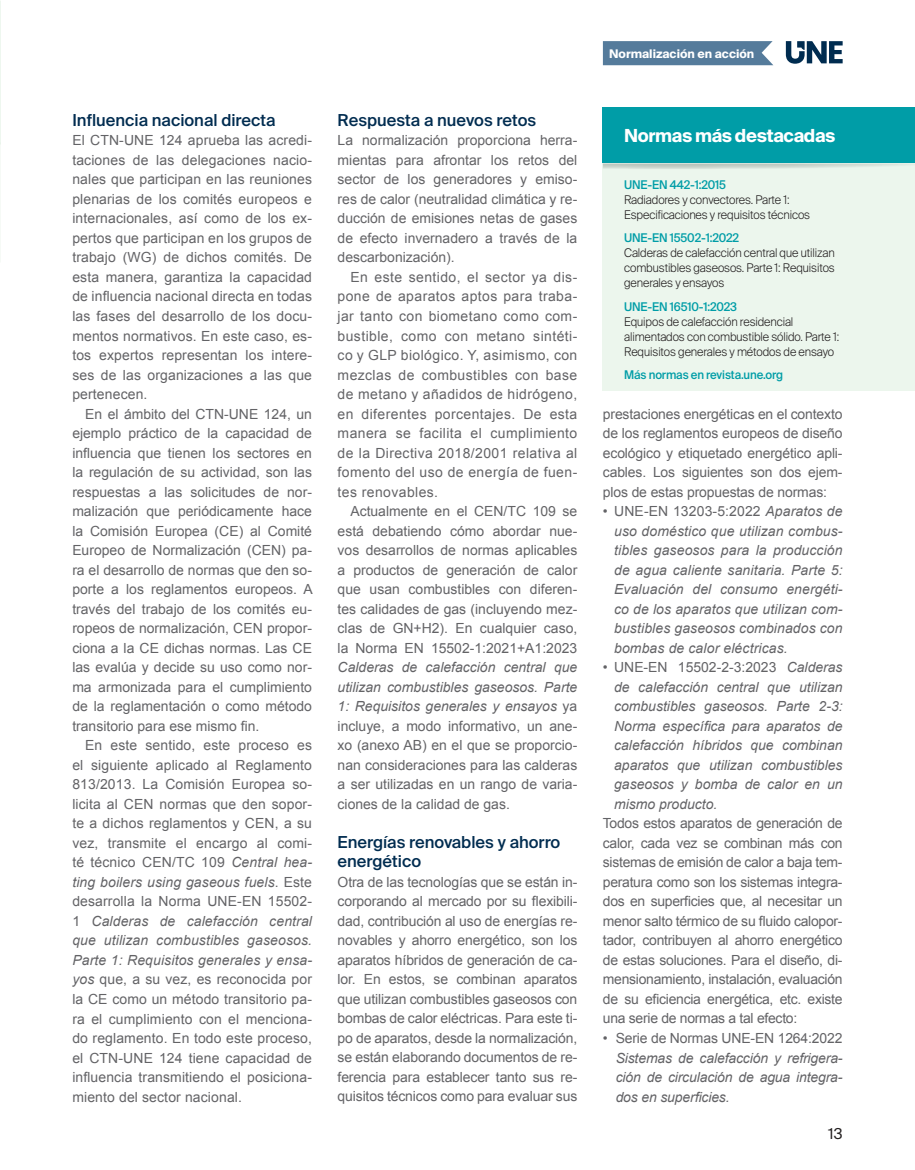
<style>
.page{position:relative;width:915px;height:1170px;background:#fff}
.page>*{position:absolute;margin:0;border:0;box-sizing:border-box;transform-origin:0 0}
.t1{font:700 18px "Suisse Intl";letter-spacing:-.02em;color:#fff}
.t2{font:500 16.5px/19.5px "Suisse Intl";color:#002c50}
.t3{font:15px "Suisse Intl";color:#231f20}
.t4{font:13.95px/19.5px "Arial";color:#636366;text-align:justify}
.t5{font:italic 13.95px/19.5px "Arial";color:#636366;text-align:justify}
.t6{font:300 12px/15px "Suisse Intl";letter-spacing:-.01em;color:#231f20;scale:.95 1}
.t7{font:500 12px "Suisse Intl";letter-spacing:-.01em;color:#009da7;scale:.95 1}
.t8{font:700 11.85px "Suisse Intl";color:#fff}
.s1{font-style:italic}
.s2{font-style:normal}
</style>
<div class="page">
<svg style="left:602px;top:41px;width:171px;height:24px;background:#5c809f"></svg>
<div style="left:602px;top:141px;width:312px;height:249px;background:#ecf6ed"></div>
<div style="left:602px;top:107px;width:312px;height:56px;background:#009da7"></div>
<svg style="left:785px;top:41px;width:57px;height:23px"></svg>
<p class="t2" style="left:72px;top:110px;width:205px">Influencia nacional directa</p>
<p class="t4" style="left:72px;top:131px;width:241px">El CTN-UNE 124 aprueba las acredi&shy;taciones de las delegaciones nacio&shy;nales que participan en las reuniones plenarias de los comités europeos e internacionales, así como de los ex&shy;pertos que participan en los grupos de trabajo (WG) de dichos comités. De esta manera, garantiza la capacidad de influencia nacional directa en todas las fases del desarrollo de los docu&shy;mentos normativos. En este caso, es&shy;tos expertos representan los intere&shy;ses de las organizaciones a las que pertenecen.</p>
<p class="t4" style="left:72px;top:404px;width:242px;text-indent:13px">En el ámbito del CTN-UNE 124, un ejemplo práctico de la capacidad de influencia que tienen los sectores en la regulación de su actividad, son las respuestas a las solicitudes de nor&shy;malización que periódicamente hace la Comisión Europea (CE) al Comité Europeo de Normalización (CEN) pa&shy;ra el desarrollo de normas que den so&shy;porte a los reglamentos europeos. A través del trabajo de los comités eu&shy;ropeos de normalización, CEN propor&shy;ciona a la CE dichas normas. Las CE las evalúa y decide su uso como nor&shy;ma armonizada para el cumplimiento de la reglamentación o como método transitorio para ese mismo fin.</p>
<p class="t4" style="left:72px;top:735px;width:241px;text-indent:13px">En este sentido, este proceso es el siguiente aplicado al Reglamento 813/2013. La Comisión Europea so&shy;licita al CEN normas que den sopor&shy;te a dichos reglamentos y CEN, a su vez, transmite el encargo al comi&shy;té técnico CEN/TC 109 <span class="s1">Central hea&shy;ting boilers using gaseous fuels</span>. Este desarrolla la Norma UNE-EN 15502- 1 <span class="s1">Calderas de calefacción central que utilizan combustibles gaseosos.<br>Parte 1: Requisitos generales y ensa&shy;yos</span> que, a su vez, es reconocida por la CE como un método transitorio pa&shy;ra el cumplimiento con el menciona&shy;do reglamento. En todo este proceso, el CTN-UNE 124 tiene capacidad de influencia transmitiendo el posiciona&shy;miento del sector nacional.</p>
<p class="t2" style="left:337px;top:110px;width:200px">Respuesta a nuevos retos</p>
<p class="t4" style="left:337px;top:131px;width:241px">La normalización proporciona herra&shy;mientas para afrontar los retos del sector de los generadores y emiso&shy;res de calor (neutralidad climática y re&shy;ducción de emisiones netas de gases de efecto invernadero a través de la descarbonización).</p>
<p class="t4" style="left:337px;top:267px;width:241px;text-indent:13px">En este sentido, el sector ya dis&shy;pone de aparatos aptos para traba&shy;jar tanto con biometano como com&shy;bustible, como con metano sintéti&shy;co y GLP biológico. Y, asimismo, con mezclas de combustibles con base de metano y añadidos de hidrógeno, en diferentes porcentajes. De esta manera se facilita el cumplimiento de la Directiva 2018/2001 relativa al fomento del uso de energía de fuen&shy;tes renovables.</p>
<p class="t4" style="left:337px;top:501px;width:241px;text-indent:13px">Actualmente en el CEN/TC 109 se está debatiendo cómo abordar nue&shy;vos desarrollos de normas aplicables a productos de generación de calor que usan combustibles con diferen&shy;tes calidades de gas (incluyendo mez&shy;clas de GN+H2). En cualquier caso, la Norma EN 15502-1:2021+A1:2023</p>
<p class="t4" style="left:337px;top:657px;width:241px"><span class="s1">Calderas de calefacción central que utilizan combustibles gaseosos. Parte 1: Requisitos generales y ensayos</span> ya incluye, a modo informativo, un ane&shy;xo (anexo AB) en el que se proporcio&shy;nan consideraciones para las calderas a ser utilizadas en un rango de varia&shy;ciones de la calidad de gas.</p>
<p class="t2" style="left:337px;top:832px;width:224px">Energías renovables y ahorro energético</p>
<p class="t4" style="left:337px;top:872px;width:241px">Otra de las tecnologías que se están in&shy;corporando al mercado por su flexibili&shy;dad, contribución al uso de energías re&shy;novables y ahorro energético, son los aparatos híbridos de generación de ca&shy;lor. En estos, se combinan aparatos que utilizan combustibles gaseosos con bombas de calor eléctricas. Para este ti&shy;po de aparatos, desde la normalización, se están elaborando documentos de re&shy;ferencia para establecer tanto sus re&shy;quisitos técnicos como para evaluar sus</p>
<p class="t8" style="left:609px;top:47px;width:147px">Normalización en acción</p>
<p class="t1" style="left:624px;top:125px;width:213px">Normas más destacadas</p>
<p class="t7" style="left:624px;top:177px;width:109px">UNE-EN 442-1:2015</p>
<p class="t6" style="left:624px;top:192px;width:197px">Radiadores y convectores. Parte 1:<br>Especificaciones y requisitos técnicos</p>
<p class="t7" style="left:624px;top:231px;width:122px">UNE-EN 15502-1:2022</p>
<p class="t6" style="left:624px;top:245px;width:223px;text-align:justify">Calderas de calefacción central que utilizan combustibles gaseosos. Parte 1: Requisitos generales y ensayos</p>
<p class="t7" style="left:624px;top:299px;width:120px">UNE-EN 16510-1:2023</p>
<p class="t6" style="left:624px;top:314px;width:228px">Equipos de calefacción residencial alimentados con combustible sólido. Parte 1:<br>Requisitos generales y métodos de ensayo</p>
<p class="t7" style="left:624px;top:368px;width:169px">Más normas en revista.une.org</p>
<p class="t4" style="left:602px;top:404px;width:241px">prestaciones energéticas en el contexto de los reglamentos europeos de diseño ecológico y etiquetado energético apli&shy;cables. Los siguientes son dos ejem&shy;plos de estas propuestas de normas:</p>
<p class="t5" style="left:614px;top:501px;width:230px;text-indent:-11px"><span class="s2">• UNE-EN 13203-5:2022</span> Aparatos de uso doméstico que utilizan combus&shy;tibles gaseosos para la producción de agua caliente sanitaria. Parte 5:<br>Evaluación del consumo energéti&shy;co de los aparatos que utilizan com&shy;bustibles gaseosos combinados con bombas de calor eléctricas.</p>
<p class="t5" style="left:614px;top:657px;width:230px;text-indent:-11px"><span class="s2">• UNE-EN 15502-2-3:2023</span> Calderas de calefacción central que utilizan combustibles gaseosos. Parte 2-3:<br>Norma específica para aparatos de calefacción híbridos que combinan aparatos que utilizan combustibles gaseosos y bomba de calor en un mismo producto.</p>
<p class="t4" style="left:602px;top:813px;width:241px">Todos estos aparatos de generación de calor, cada vez se combinan más con sistemas de emisión de calor a baja tem&shy;peratura como son los sistemas integra&shy;dos en superficies que, al necesitar un menor salto térmico de su fluido calopor&shy;tador, contribuyen al ahorro energético de estas soluciones. Para el diseño, di&shy;mensionamiento, instalación, evaluación de su eficiencia energética, etc. existe una serie de normas a tal efecto:</p>
<p class="t4" style="left:602px;top:1028px;width:241px">• Serie de Normas UNE-EN 1264:2022</p>
<p class="t5" style="left:615px;top:1047px;width:228px">Sistemas de calefacción y refrigera&shy;ción de circulación de agua integra&shy;dos en superficies.</p>
<p class="t3" style="left:828px;top:1125px;width:16px">13</p>
</div>
